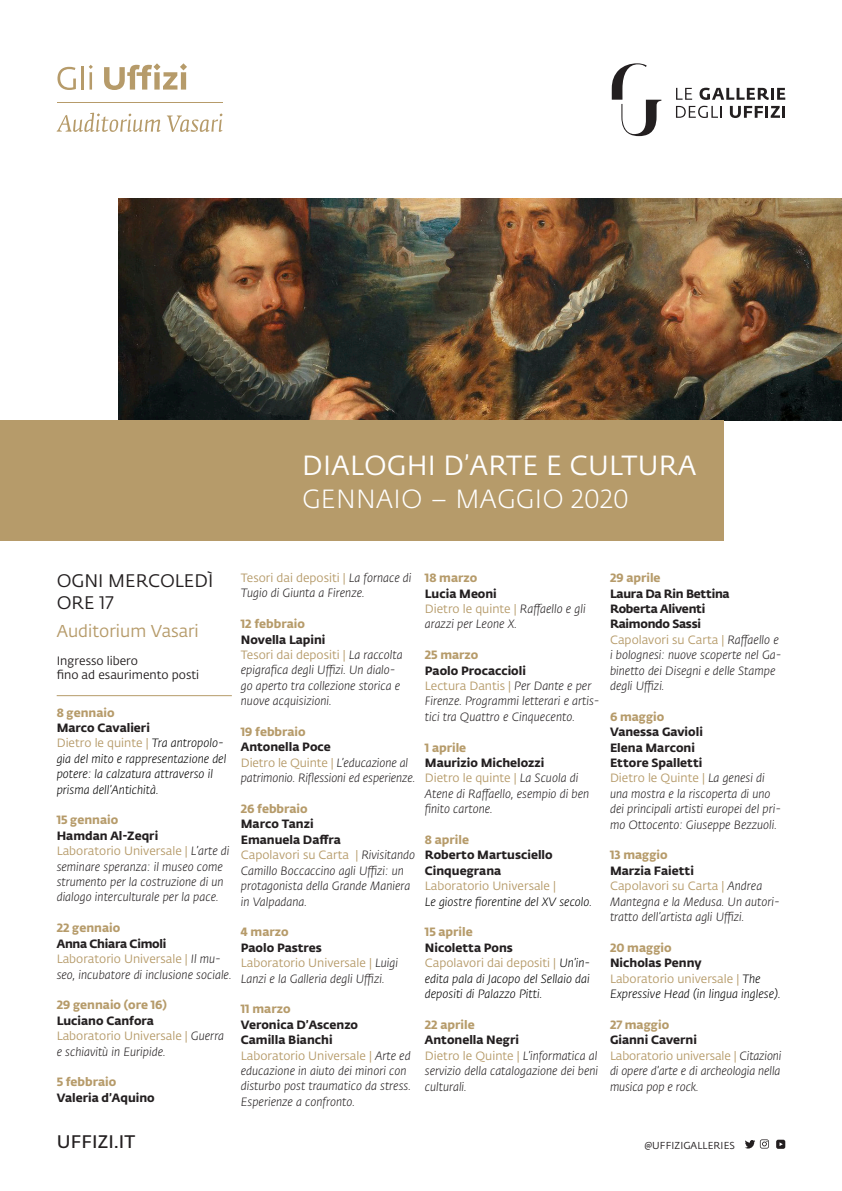
<style>
.page{position:relative;width:842px;height:1191px;background:#fff}
.page>*{position:absolute;margin:0;border:0;box-sizing:border-box;transform-origin:0 0}
.t1{font:27.4px "Fedra Sans Pro";letter-spacing:.01em;color:#fff}
.t2{font:300 26px "Fedra Sans Pro";letter-spacing:.01em;color:#fff}
.t3{font:18px "Fedra Sans Pro";color:#231f20}
.t4{font:600 18px "Fedra Sans Pro";letter-spacing:.01em;color:#231f20}
.t5{font:17px "Fedra Sans Pro";color:#b69b6a}
.t6{font:12px "Fedra Sans Pro";color:#231f20}
.t7{font:italic 300 11.9px/15.4px "Fedra Sans Pro";color:#231f20}
.t8{font:700 11.9px/15.4px "Fedra Sans Pro";color:#231f20}
.t9{font:italic 300 11.9px/15.4px "Fedra Sans Pro";color:#000}
.t10{font:700 11.9px "Fedra Sans Pro";color:#b69b6a}
.t11{font:700 11.9px "Fedra Sans Pro";letter-spacing:-.02em;color:#231f20}
.t12{font:11.9px "Fedra Sans Pro";color:#b69b6a}
.t13{font:10px "Fedra Sans Pro";letter-spacing:.01em;color:#231f20}
.s1{font-weight:400;font-style:normal;color:#b69b6a}
.s2{font-weight:300;font-style:italic;color:#000}
</style>
<div class="page">
<svg style="left:612px;top:63px;width:49px;height:73px"></svg>
<svg style="left:676px;top:88px;width:16px;height:12px"></svg>
<svg style="left:699px;top:88px;width:86px;height:12px"></svg>
<svg style="left:676px;top:106px;width:46px;height:12px"></svg>
<svg style="left:730px;top:106px;width:55px;height:12px"></svg>
<svg style="left:776px;top:1139px;width:9px;height:9px"></svg>
<svg style="left:745px;top:1139px;width:24px;height:9px"></svg>
<svg style="left:57px;top:67px;width:19px;height:23px"></svg>
<hr style="left:81px;top:66px;width:3px;height:24px;background:#b69b6a">
<svg style="left:89px;top:65px;width:4px;height:25px"></svg>
<svg style="left:104px;top:63px;width:83px;height:27px"></svg>
<hr style="left:57px;top:102px;width:166px;height:1px;background:#b69b6a">
<svg style="left:57px;top:113px;width:103px;height:19px"></svg>
<svg style="left:167px;top:113px;width:56px;height:19px"></svg>
<img style="left:118px;top:198px;width:724px;height:222px">
<div style="left:0;top:420px;width:723px;height:120px;background:#b69b6a"></div>
<hr style="left:57px;top:695px;width:175px;height:1px;background:#b69b6a">
<p class="t1" style="left:302px;top:446px;width:396px">DIALOGHI D’ARTE E CULTURA</p>
<p class="t2" style="left:302px;top:481px;width:328px">GENNAIO – MAGGIO 2020</p>
<p class="t3" style="left:57px;top:568px;width:158px">OGNI MERCOLEDÌ</p>
<p class="t3" style="left:57px;top:590px;width:58px">ORE 17</p>
<p class="t5" style="left:57px;top:619px;width:144px">Auditorium Vasari</p>
<p class="t6" style="left:57px;top:652px;width:83px">Ingresso libero</p>
<p class="t6" style="left:57px;top:666px;width:144px">fino ad esaurimento posti</p>
<p class="t10" style="left:57px;top:703px;width:59px">8 gennaio</p>
<p class="t8" style="left:57px;top:719px;width:95px">Marco Cavalieri</p>
<p class="t9" style="left:57px;top:735px;width:171px"><span class="s1">Dietro le quinte |</span> Tra antropolo&shy;gia del mito e rappresentazione del potere: la calzatura attraverso il prisma dell’Antichità.</p>
<p class="t10" style="left:57px;top:810px;width:63px">15 gennaio</p>
<p class="t8" style="left:57px;top:827px;width:103px">Hamdan Al-Zeqri</p>
<p class="t7" style="left:57px;top:843px;width:174px"><span class="s1">Laboratorio Universale |</span> L’arte di seminare speranza: il museo come strumento per la costruzione di un dialogo interculturale per la pace.</p>
<p class="t10" style="left:57px;top:918px;width:65px">22 gennaio</p>
<p class="t11" style="left:57px;top:934px;width:111px">Anna Chiara Cimoli</p>
<p class="t7" style="left:57px;top:951px;width:176px"><span class="s1">Laboratorio Universale |</span> Il mu&shy;seo, incubatore di inclusione sociale.</p>
<p class="t10" style="left:57px;top:995px;width:112px">29 gennaio (ore 16)</p>
<p class="t8" style="left:57px;top:1012px;width:99px">Luciano Canfora</p>
<p class="t7" style="left:57px;top:1028px;width:169px"><span class="s1">Laboratorio Universale |</span> Guerra e schiavitù in Euripide.</p>
<p class="t10" style="left:57px;top:1072px;width:61px">5 febbraio</p>
<p class="t8" style="left:57px;top:1089px;width:100px">Valeria d’Aquino</p>
<p class="t7" style="left:241px;top:570px;width:172px"><span class="s1">Tesori dai depositi |</span> La fornace di<br>Tugio di Giunta a Firenze.</p>
<p class="t10" style="left:241px;top:614px;width:66px">12 febbraio</p>
<p class="t8" style="left:241px;top:631px;width:86px">Novella Lapini</p>
<p class="t7" style="left:241px;top:647px;width:163px"><span class="s1">Tesori dai depositi |</span> La raccolta epigrafica degli Uffizi. Un dialo&shy;go aperto tra collezione storica e nuove acquisizioni.</p>
<p class="t10" style="left:241px;top:722px;width:66px">19 febbraio</p>
<p class="t8" style="left:241px;top:738px;width:91px">Antonella Poce</p>
<p class="t7" style="left:241px;top:755px;width:176px"><span class="s1">Dietro le Quinte |</span> L’educazione al patrimonio. Riflessioni ed esperienze.</p>
<p class="t10" style="left:241px;top:799px;width:68px">26 febbraio</p>
<p class="t8" style="left:241px;top:815px;width:74px">Marco Tanzi</p>
<p class="t8" style="left:241px;top:831px;width:101px">Emanuela Daffra</p>
<p class="t7" style="left:241px;top:847px;width:176px"><span class="s1">Capolavori su Carta |</span> Rivisitando<br>Camillo Boccaccino agli Uffizi: un protagonista della Grande Maniera in Valpadana.</p>
<p class="t10" style="left:241px;top:922px;width:49px">4 marzo</p>
<p class="t8" style="left:241px;top:939px;width:83px">Paolo Pastres</p>
<p class="t7" style="left:241px;top:955px;width:159px"><span class="s1">Laboratorio Universale |</span> Luigi<br>Lanzi e la Galleria degli Uffizi.</p>
<p class="t10" style="left:241px;top:999px;width:51px">11 marzo</p>
<p class="t8" style="left:241px;top:1016px;width:119px">Veronica D’Ascenzo</p>
<p class="t8" style="left:241px;top:1031px;width:93px">Camilla Bianchi</p>
<p class="t7" style="left:241px;top:1047px;width:171px"><span class="s1">Laboratorio Universale |</span> Arte ed educazione in aiuto dei minori con disturbo post traumatico da stress.<br>Esperienze a confronto.</p>
<p class="t10" style="left:425px;top:568px;width:54px">18 marzo</p>
<p class="t8" style="left:425px;top:585px;width:74px">Lucia Meoni</p>
<p class="t7" style="left:425px;top:601px;width:162px"><span class="s1">Dietro le quinte |</span> Raffaello e gli arazzi per Leone X.</p>
<p class="t10" style="left:425px;top:645px;width:55px">25 marzo</p>
<p class="t8" style="left:425px;top:662px;width:103px">Paolo Procaccioli</p>
<p class="t7" style="left:425px;top:678px;width:176px"><span class="s1">Lectura Dantis |</span> Per Dante e per<br>Firenze. Programmi letterari e artis&shy;tici tra Quattro e Cinquecento.</p>
<p class="t10" style="left:425px;top:738px;width:43px">1 aprile</p>
<p class="t8" style="left:425px;top:754px;width:121px">Maurizio Michelozzi</p>
<p class="t7" style="left:425px;top:770px;width:166px"><span class="s1">Dietro le quinte |</span> La Scuola di<br>Atene di Raffaello, esempio di ben finito cartone.</p>
<p class="t10" style="left:425px;top:830px;width:46px">8 aprile</p>
<p class="t8" style="left:425px;top:846px;width:129px">Roberto Martusciello<br>Cinquegrana</p>
<p class="t12" style="left:425px;top:877px;width:133px">Laboratorio Universale |</p>
<p class="t9" style="left:425px;top:893px;width:169px">Le giostre fiorentine del XV secolo.</p>
<p class="t10" style="left:425px;top:922px;width:49px">15 aprile</p>
<p class="t8" style="left:425px;top:939px;width:90px">Nicoletta Pons</p>
<p class="t9" style="left:425px;top:955px;width:167px;text-align:justify"><span class="s1">Capolavori dai depositi |</span> Un’in&shy;edita pala di Jacopo del Sellaio dai depositi di Palazzo Pitti.</p>
<p class="t10" style="left:425px;top:1015px;width:51px">22 aprile</p>
<p class="t8" style="left:425px;top:1031px;width:96px">Antonella Negri</p>
<p class="t7" style="left:425px;top:1047px;width:175px;text-align:justify"><span class="s1">Dietro le Quinte |</span> L’informatica al servizio della catalogazione dei beni culturali.</p>
<p class="t10" style="left:610px;top:568px;width:52px">29 aprile</p>
<p class="t11" style="left:610px;top:584px;width:121px">Laura Da Rin Bettina</p>
<p class="t11" style="left:610px;top:599px;width:97px">Roberta Aliventi</p>
<p class="t11" style="left:610px;top:614px;width:93px">Raimondo Sassi</p>
<p class="t7" style="left:610px;top:631px;width:173px"><span class="s1">Capolavori su Carta |</span> Raffaello e i bolognesi: nuove scoperte nel Ga&shy;binetto dei Disegni e delle Stampe degli Uffizi.</p>
<p class="t10" style="left:610px;top:707px;width:56px">6 maggio</p>
<p class="t8" style="left:610px;top:723px;width:94px">Vanessa Gavioli</p>
<p class="t8" style="left:610px;top:739px;width:86px">Elena Marconi</p>
<p class="t8" style="left:610px;top:754px;width:94px">Ettore Spalletti</p>
<p class="t7" style="left:610px;top:770px;width:173px"><span class="s1">Dietro le Quinte |</span> La genesi di una mostra e la riscoperta di uno dei principali artisti europei del pri&shy;mo Ottocento: Giuseppe Bezzuoli.</p>
<p class="t10" style="left:610px;top:845px;width:59px">13 maggio</p>
<p class="t8" style="left:610px;top:862px;width:85px">Marzia Faietti</p>
<p class="t7" style="left:610px;top:878px;width:171px"><span class="s1">Capolavori su Carta |</span> Andrea<br>Mantegna e la Medusa. Un autori&shy;tratto dell’artista agli Uffizi.</p>
<p class="t10" style="left:610px;top:938px;width:63px">20 maggio</p>
<p class="t8" style="left:610px;top:954px;width:93px">Nicholas Penny</p>
<p class="t12" style="left:610px;top:970px;width:152px">Laboratorio universale | <span class="s2">The</span></p>
<p class="t9" style="left:610px;top:986px;width:172px">Expressive Head (in lingua inglese).</p>
<p class="t10" style="left:610px;top:1015px;width:61px">27 maggio</p>
<p class="t8" style="left:610px;top:1031px;width:89px">Gianni Caverni</p>
<p class="t7" style="left:610px;top:1047px;width:173px;text-align:justify"><span class="s1">Laboratorio universale |</span> Citazioni di opere d’arte e di archeologia nella musica pop e rock.</p>
<h3 class="t4" style="left:57px;top:1129px;width:80px">UFFIZI.IT</h3>
<p class="t13" style="left:644px;top:1138px;width:92px">@UFFIZIGALLERIES</p>
</div>
